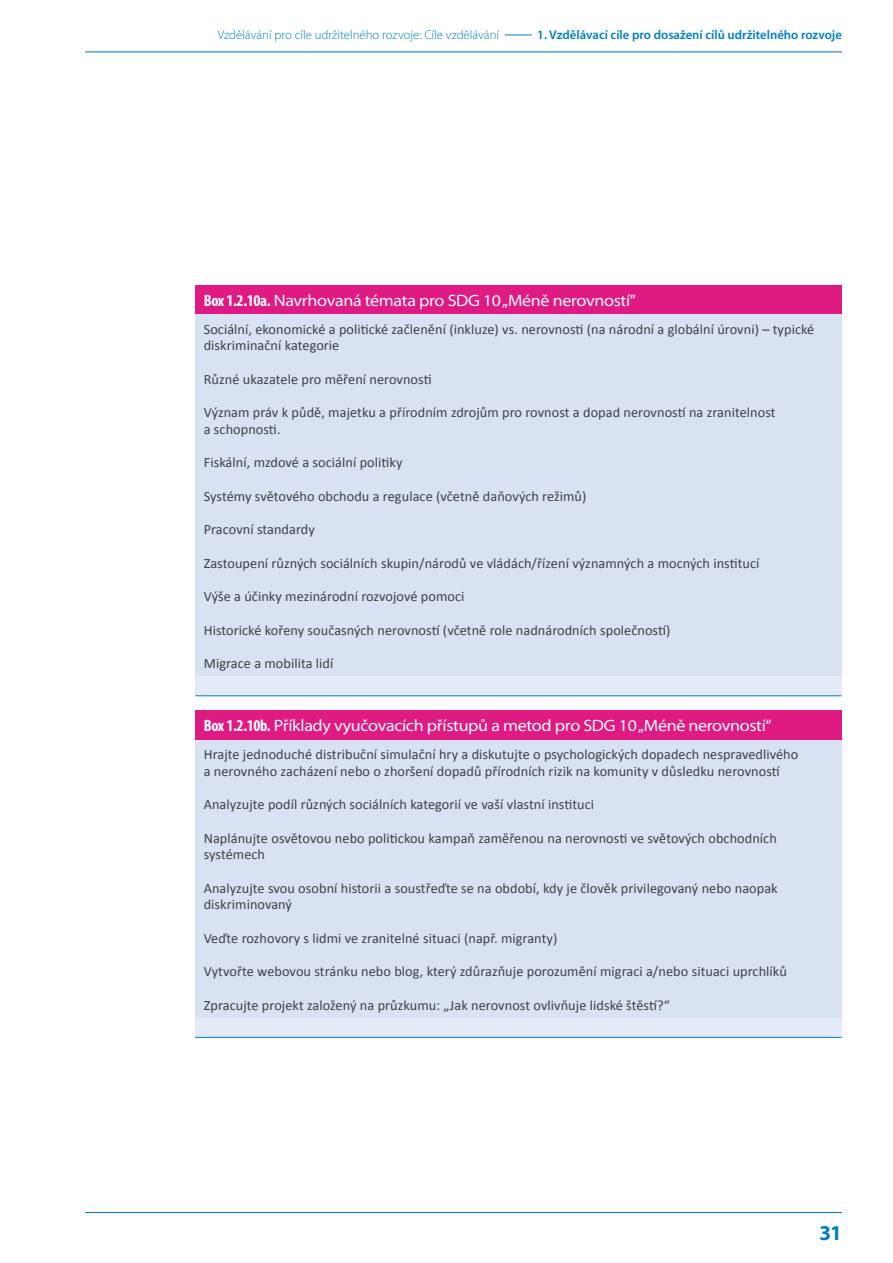
<style>
.page{position:relative;width:893px;height:1263px;background:#fff}
.page>*{position:absolute;margin:0;border:0;box-sizing:border-box;transform-origin:0 0}
.t1{font:700 21.15px "Myriad Pro";color:#007dc3}
.title_box{font:semi-expanded 16.5px "Myriad Pro";letter-spacing:-.02em;color:#fff}
.bullet_chiffres_box{font:14.25px/16.5px "Calibri";letter-spacing:.005em;color:#414042}
.t2{font:300 12.75px "Myriad Pro";color:#007dc3}
.t3{font:600 12.75px "Myriad Pro";color:#007dc3}
.s1{font-weight:700;font-stretch:condensed}
</style>
<div class="page">
<hr style="left:85px;top:51px;width:757px;height:1px;background:#007dc3">
<svg style="left:505px;top:35px;width:27px;height:1px"></svg>
<hr style="left:85px;top:1212px;width:757px;height:1px;background:#007dc3">
<div style="left:195px;top:285px;width:647px;height:29px;background:#e01a83"></div>
<div style="left:195px;top:314px;width:647px;height:363px;background:#d8e2f3"></div>
<div style="left:195px;top:677px;width:647px;height:19px;background:#e4eaf7"></div>
<hr style="left:195px;top:695px;width:647px;height:1px;background:#007dc3">
<div style="left:195px;top:710px;width:647px;height:30px;background:#e01a83"></div>
<div style="left:195px;top:740px;width:647px;height:278px;background:#d8e2f3"></div>
<div style="left:195px;top:1018px;width:647px;height:19px;background:#e4eaf7"></div>
<hr style="left:195px;top:1037px;width:647px;height:1px;background:#007dc3">
<p class="t2" style="left:218px;top:27px;width:283px">Vzdělávání pro cíle udržitelného rozvoje: Cíle vzdělávání</p>
<p class="t3" style="left:537px;top:28px;width:306px">1. Vzdělávací cíle pro dosažení cílů udržitelného rozvoje</p>
<p class="title_box" style="left:204px;top:291px;width:434px"><span class="s1">Box 1.2.10a.</span> Navrhovaná témata pro SDG 10 „Méně nerovností”</p>
<p class="bullet_chiffres_box" style="left:204px;top:321px;width:612px">Sociální, ekonomické a politické začlenění (inkluze) vs. nerovnosti (na národní a globální úrovni) – typické diskriminační kategorie</p>
<p class="bullet_chiffres_box" style="left:204px;top:371px;width:229px">Různé ukazatele pro měření nerovnosti</p>
<p class="bullet_chiffres_box" style="left:204px;top:404px;width:573px">Význam práv k půdě, majetku a přírodním zdrojům pro rovnost a dopad nerovností na zranitelnost a schopnosti.</p>
<p class="bullet_chiffres_box" style="left:204px;top:454px;width:200px">Fiskální, mzdové a sociální politiky</p>
<p class="bullet_chiffres_box" style="left:204px;top:488px;width:384px">Systémy světového obchodu a regulace (včetně daňových režimů)</p>
<p class="bullet_chiffres_box" style="left:204px;top:521px;width:113px">Pracovní standardy</p>
<p class="bullet_chiffres_box" style="left:204px;top:555px;width:557px">Zastoupení různých sociálních skupin/národů ve vládách/řízení významných a mocných institucí</p>
<p class="bullet_chiffres_box" style="left:204px;top:588px;width:262px">Výše a účinky mezinárodní rozvojové pomoci</p>
<p class="bullet_chiffres_box" style="left:204px;top:622px;width:468px">Historické kořeny současných nerovností (včetně role nadnárodních společností)</p>
<p class="bullet_chiffres_box" style="left:204px;top:655px;width:131px">Migrace a mobilita lidí</p>
<p class="title_box" style="left:204px;top:717px;width:569px"><span class="s1">Box 1.2.10b.</span> Příklady vyučovacích přístupů a metod pro SDG 10 „Méně nerovností“</p>
<p class="bullet_chiffres_box" style="left:204px;top:746px;width:596px">Hrajte jednoduché distribuční simulační hry a diskutujte o psychologických dopadech nespravedlivého a nerovného zacházení nebo o zhoršení dopadů přírodních rizik na komunity v důsledku nerovností</p>
<p class="bullet_chiffres_box" style="left:204px;top:796px;width:392px">Analyzujte podíl různých sociálních kategorií ve vaší vlastní instituci</p>
<p class="bullet_chiffres_box" style="left:204px;top:830px;width:575px">Naplánujte osvětovou nebo politickou kampaň zaměřenou na nerovnosti ve světových obchodních systémech</p>
<p class="bullet_chiffres_box" style="left:204px;top:880px;width:575px">Analyzujte svou osobní historii a soustřeďte se na období, kdy je člověk privilegovaný nebo naopak diskriminovaný</p>
<p class="bullet_chiffres_box" style="left:204px;top:930px;width:355px">Veďte rozhovory s lidmi ve zranitelné situaci (např. migranty)</p>
<p class="bullet_chiffres_box" style="left:204px;top:963px;width:585px">Vytvořte webovou stránku nebo blog, který zdůrazňuje porozumění migraci a/nebo situaci uprchlíků</p>
<p class="bullet_chiffres_box" style="left:204px;top:997px;width:467px">Zpracujte projekt založený na průzkumu: „Jak nerovnost ovlivňuje lidské štěstí?“</p>
<h1 class="t1" style="left:819px;top:1221px;width:24px">31</h1>
</div>
